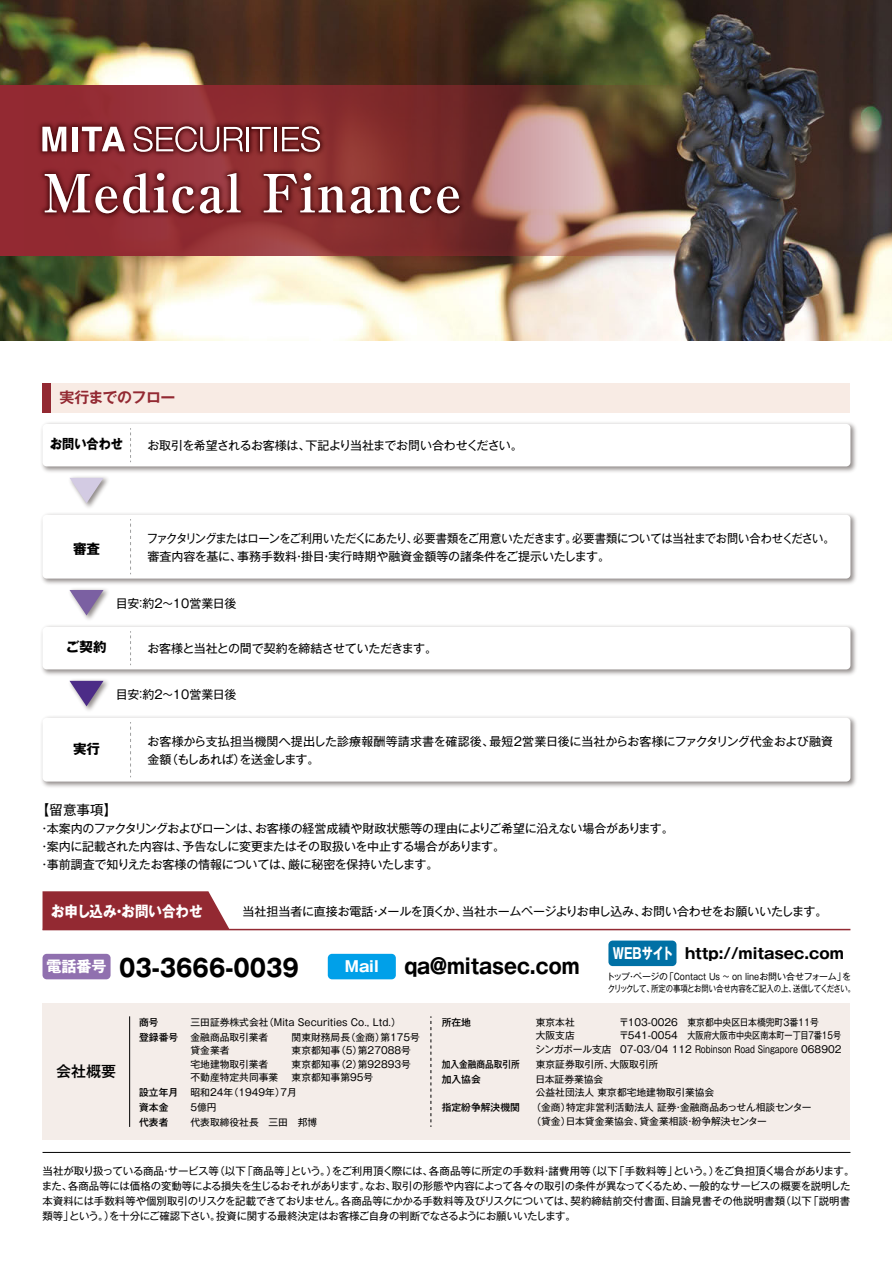
<style>
.page{position:relative;width:893px;height:1263px;background:#fff}
.page>*{position:absolute;margin:0;border:0;box-sizing:border-box;transform-origin:0 0}
.t1{font:700 52.5px "Ryumin Pr 5";letter-spacing:.025em;color:#fff}
.t2{font:700 24px "Gothic MB101 Pr 5";color:#000;scale:.9 1}
.t3{font:700 21px "Gothic MB101 Pr 5";color:#000;scale:.9 1}
.t4{font:700 15px "Gothic MB101 Pr 5";color:#000}
.t5{font:700 15px "Gothic MB101 Pr 5";color:#fff;scale:.9 1}
.t6{font:700 15px "Gothic MB101 Pr 5 De";letter-spacing:-.04em;color:#932932}
.t7{font:500 15px "Gothic MB101 Pr 5";color:#000}
.t8{font:700 13.5px "Gothic MB101 Pr 5";color:#000}
.t9{font:13.5px "Gothic MB101 Pr 5";color:#000}
.t10{font:700 13.5px "Gothic MB101 Pr 5";color:#000;scale:.9 1}
.t11{font:12px/18px "Gothic MB101 Pr 5";letter-spacing:-.02em;color:#000}
.t12{font:12px/18px "Gothic MB101 Pr 5";letter-spacing:-.02em;color:#000;scale:.94 1}
.t13{font:12px "Gothic MB101 Pr 5";color:#000}
.t14{font:10.5px/15px "Gothic MB101 Pr 5";letter-spacing:-.015em;color:#000}
.t15{font:9.75px/13.5px "Gothic MB101 Pr 5";color:#000}
.t16{font:500 9.75px "Gothic MB101 Pr 5";color:#000}
.t17{font:500 9.75px "Gothic MB101 Pr 5";color:#000;scale:.89 1}
.t18{font:9px/12px "Gothic MB101 Pr 5";letter-spacing:-.01em;color:#000}
.s1{font-size:15px;color:#fff}
.s2{color:#fff}
.s3{font-weight:500}
</style>
<div class="page">
<img style="left:0;top:0;width:892px;height:340px">
<img style="left:376px;top:85px;width:314px;height:170px">
<hr style="left:43px;top:1152px;width:807px;height:1px;background:#000">
<svg style="left:43px;top:891px;width:187px;height:38px;background:#9a373f"></svg>
<hr style="left:43px;top:929px;width:807px;height:1px;background:#932932">
<div style="left:43px;top:383px;width:807px;height:29px;background:#f8ebe4"></div>
<div style="left:43px;top:383px;width:8px;height:29px;background:#932932"></div>
<img style="left:0;top:71px;width:376px;height:40px">
<img style="left:69px;top:476px;width:39px;height:32px">
<svg style="left:70px;top:478px;width:34px;height:25px"></svg>
<img style="left:69px;top:588px;width:39px;height:32px">
<svg style="left:70px;top:590px;width:34px;height:25px"></svg>
<img style="left:69px;top:679px;width:39px;height:32px">
<svg style="left:70px;top:681px;width:34px;height:25px"></svg>
<img style="left:41px;top:422px;width:815px;height:50px">
<div style="left:43px;top:424px;width:807px;height:42px;background:#fff;border-radius:4px"></div>
<svg style="left:130px;top:428px;width:1px;height:34px"></svg>
<img style="left:41px;top:513px;width:815px;height:71px">
<div style="left:43px;top:515px;width:807px;height:63px;background:#fff;border-radius:4px"></div>
<svg style="left:130px;top:519px;width:1px;height:55px"></svg>
<img style="left:41px;top:625px;width:815px;height:50px">
<div style="left:43px;top:627px;width:807px;height:42px;background:#fff;border-radius:4px"></div>
<svg style="left:130px;top:631px;width:1px;height:34px"></svg>
<img style="left:41px;top:716px;width:815px;height:71px">
<div style="left:43px;top:718px;width:807px;height:63px;background:#fff;border-radius:4px"></div>
<svg style="left:130px;top:722px;width:1px;height:55px"></svg>
<img style="left:0;top:111px;width:518px;height:172px">
<div style="left:43px;top:1003px;width:807px;height:137px;background:#f4ede9"></div>
<hr style="left:129px;top:1016px;width:1px;height:111px;background:#000">
<svg style="left:431px;top:1016px;width:1px;height:111px"></svg>
<div style="left:328px;top:954px;width:68px;height:25px;background:#00a0e9;border-radius:4px"></div>
<div style="left:43px;top:954px;width:68px;height:25px;background:#9070af;border-radius:4px"></div>
<div style="left:608px;top:940px;width:68px;height:26px;background:#0070a5;border-radius:4px"></div>
<h1 class="t1" style="left:43px;top:151px;width:420px">Medical Finance</h1>
<h3 class="t6" style="left:60px;top:385px;width:118px">実行までのフロー</h3>
<h3 class="t10" style="left:50px;top:433px;width:83px">お問い合わせ</h3>
<p class="t11" style="left:148px;top:435px;width:377px">お取引を希望されるお客様は、下記より当社までお問い合わせください。</p>
<h3 class="t8" style="left:73px;top:537px;width:28px">審査</h3>
<p class="t12" style="left:147px;top:528px;width:733px">ファクタリングまたはローンをご利用いただくにあたり、必要書類をご用意いただきます。必要書類については当社までお問い合わせください。審査内容を基に、事務手数料・掛目・実行時期や融資金額等の諸条件をご提示いたします。</p>
<p class="t13" style="left:116px;top:593px;width:122px">目安：約2～10営業日後</p>
<h3 class="t8" style="left:66px;top:636px;width:42px">ご契約</h3>
<p class="t11" style="left:148px;top:639px;width:291px">お客様と当社との間で契約を締結させていただきます。</p>
<h3 class="t8" style="left:73px;top:737px;width:28px">実行</h3>
<p class="t13" style="left:116px;top:684px;width:122px">目安：約2～10営業日後</p>
<p class="t11" style="left:148px;top:731px;width:687px">お客様から支払担当機関へ提出した診療報酬等請求書を確認後、最短2営業日後に当社からお客様にファクタリング代金および融資金額（もしあれば）を送金します。</p>
<h3 class="t9" style="left:36px;top:799px;width:83px">【留意事項】</h3>
<p class="t11" style="left:39px;top:819px;width:637px">・本案内のファクタリングおよびローンは、お客様の経営成績や財政状態等の理由によりご希望に沿えない場合があります。・案内に記載された内容は、予告なしに変更またはその取扱いを中止する場合があります。<br>・事前調査で知りえたお客様の情報については、厳に秘密を保持いたします。</p>
<h3 class="t5" style="left:51px;top:899px;width:170px">お申し込み・お問い合わせ</h3>
<p class="t11" style="left:242px;top:901px;width:587px">当社担当者に直接お電話・メールを頂くか、当社ホームページよりお申し込み、お問い合わせをお願いいたします。</p>
<h2 class="t2" style="left:46px;top:948px;width:282px"><sup>電話番号</sup> 03-3666-0039</h2>
<h3 class="t3" style="left:345px;top:949px;width:262px"><span class="s1">Mail</span> qa@mitasec.com</h3>
<h3 class="t4" style="left:613px;top:941px;width:232px"><span class="s2">WEBサイト</span> http://mitasec.com</h3>
<p class="t18" style="left:606px;top:970px;width:250px">トップ・ページの「Contact Us ~ on lineお問い合せフォーム」をクリックして、所定の事項とお問い合せ内容をご記入の上、送信してください。</p>
<h3 class="t7" style="left:56px;top:1059px;width:62px">会社概要</h3>
<p class="t16" style="left:139px;top:1014px;width:21px">商号</p>
<p class="t15" style="left:191px;top:1014px;width:212px">三田証券株式会社（Mita Securities Co., Ltd.）</p>
<p class="t16" style="left:139px;top:1029px;width:40px">登録番号</p>
<p class="t15" style="left:191px;top:1029px;width:79px">金融商品取引業者</p>
<p class="t15" style="left:292px;top:1029px;width:130px">関東財務局長（金商）第175号</p>
<p class="t15" style="left:191px;top:1043px;width:40px">貸金業者</p>
<p class="t15" style="left:292px;top:1043px;width:121px">東京都知事（5）第27088号</p>
<p class="t15" style="left:191px;top:1056px;width:79px">宅地建物取引業者</p>
<p class="t15" style="left:292px;top:1056px;width:121px">東京都知事（2）第92893号</p>
<p class="t15" style="left:191px;top:1070px;width:89px">不動産特定共同事業</p>
<p class="t15" style="left:292px;top:1070px;width:83px">東京都知事第95号</p>
<p class="t16" style="left:139px;top:1084px;width:40px">設立年月</p>
<p class="t15" style="left:191px;top:1085px;width:108px">昭和24年（1949年）7月</p>
<p class="t16" style="left:139px;top:1099px;width:31px">資本金</p>
<p class="t15" style="left:191px;top:1100px;width:28px">5億円</p>
<p class="t16" style="left:139px;top:1114px;width:31px">代表者</p>
<p class="t15" style="left:191px;top:1115px;width:128px">代表取締役社長　三田　邦博</p>
<p class="t16" style="left:442px;top:1014px;width:31px">所在地</p>
<p class="t15" style="left:536px;top:1014px;width:40px">東京本社</p>
<p class="t15" style="left:619px;top:1014px;width:201px">〒103-0026　東京都中央区日本橋兜町3番11号</p>
<p class="t15" style="left:536px;top:1028px;width:40px">大阪支店</p>
<p class="t15" style="left:535px;top:1028px;width:308px;text-align:right">〒541-0054　大阪府大阪市中央区南本町一丁目7番15号<br>シンガポール支店 07-03/04 112 Robinson Road Singapore 068902</p>
<p class="t17" style="left:442px;top:1056px;width:89px">加入金融商品取引所</p>
<p class="t15" style="left:536px;top:1056px;width:124px">東京証券取引所、大阪取引所</p>
<p class="t16" style="left:442px;top:1071px;width:40px">加入協会</p>
<p class="t15" style="left:535px;top:1071px;width:180px">日本証券業協会<br>公益社団法人 東京都宅地建物取引業協会</p>
<p class="t15" style="left:531px;top:1100px;width:281px;text-indent:-90px"><span class="s3">指定紛争解決機関</span> （金商）特定非営利活動法人 証券・金融商品あっせん相談センター（貸金）日本貸金業協会、貸金業相談・紛争解決センター</p>
<p class="t14" style="left:42px;top:1163px;width:814px">当社が取り扱っている商品・サービス等（以下「商品等」という。）をご利用頂く際には、各商品等に所定の手数料・諸費用等（以下「手数料等」という。）をご負担頂く場合があります。また、各商品等には価格の変動等による損失を生じるおそれがあります。なお、取引の形態や内容によって各々の取引の条件が異なってくるため、一般的なサービスの概要を説明した本資料には手数料等や個別取引のリスクを記載できておりません。各商品等にかかる手数料等及びリスクについては、契約締結前交付書面、目論見書その他説明書類（以下「説明書類等」という。）を十分にご確認下さい。投資に関する最終決定はお客様ご自身の判断でなさるようにお願いいたします。</p>
</div>
